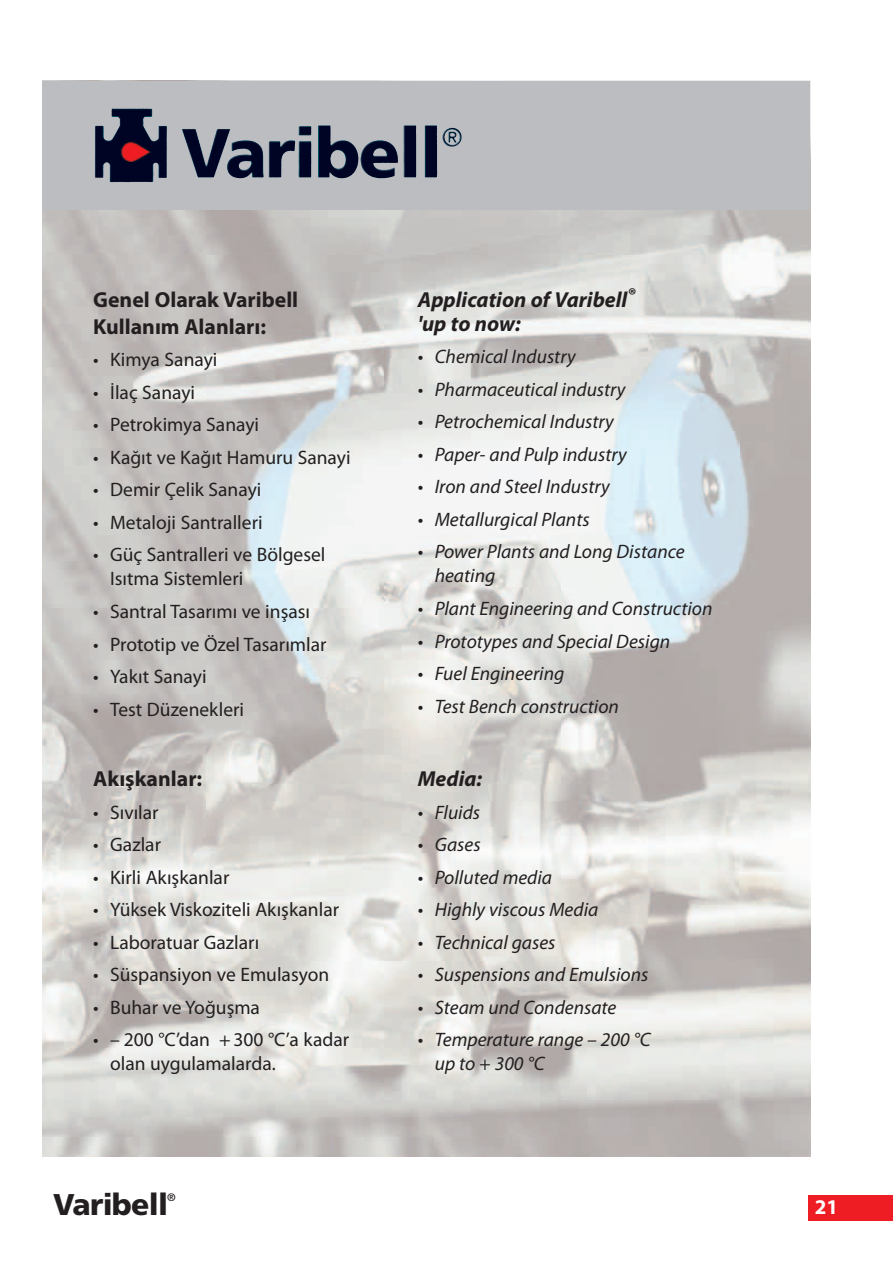
<style>
.page{position:relative;width:893px;height:1263px;background:#fff}
.page>*{position:absolute;margin:0;border:0;box-sizing:border-box;transform-origin:0 0}
.t1{font:900 30px "Frutiger";letter-spacing:-.025em;color:#231f20}
.t2{font:700 21.75px/27px "Myriad Pro";color:#231f20}
.t3{font:italic 700 21.75px/24px "Myriad Pro";color:#231f20}
.t4{font:700 21px "Myriad Pro";color:#fff}
.t5{font:italic 19.5px/24px "Myriad Pro";color:#231f20}
.t6{font:19.5px/24px "Myriad Pro";color:#231f20}
.t7{font:10.8px "Frutiger";color:#231f20}
</style>
<div class="page">
<div style="left:809px;top:1195px;width:84px;height:26px;background:#ee1d23"></div>
<img style="left:43px;top:210px;width:767px;height:947px">
<div style="left:43px;top:81px;width:767px;height:129px;background:#bcbdc0"></div>
<img style="left:102px;top:108px;width:38px;height:33px">
<p class="t2" style="left:93px;top:285px;width:207px">Genel Olarak Varibell<br>Kullanım Alanları:</p>
<p class="t6" style="left:93px;top:348px;width:126px">• Kimya Sanayi</p>
<p class="t6" style="left:93px;top:380px;width:104px">• İlaç Sanayi</p>
<p class="t6" style="left:93px;top:413px;width:167px">• Petrokimya Sanayi</p>
<p class="t6" style="left:93px;top:445px;width:259px">• Kağıt ve Kağıt Hamuru Sanayi</p>
<p class="t6" style="left:93px;top:478px;width:170px">• Demir Çelik Sanayi</p>
<p class="t6" style="left:93px;top:510px;width:171px">• Metaloji Santralleri</p>
<p class="t6" style="left:110px;top:543px;width:217px;text-indent:-17px">• Güç Santralleri ve Bölgesel<br>Isıtma Sistemleri</p>
<p class="t6" style="left:93px;top:599px;width:218px">• Santral Tasarımı ve inşası</p>
<p class="t6" style="left:93px;top:632px;width:235px">• Prototip ve Özel Tasarımlar</p>
<p class="t6" style="left:93px;top:664px;width:115px">• Yakıt Sanayi</p>
<p class="t6" style="left:93px;top:697px;width:153px">• Test Düzenekleri</p>
<p class="t2" style="left:93px;top:764px;width:110px">Akışkanlar:</p>
<p class="t6" style="left:93px;top:800px;width:67px">• Sıvılar</p>
<p class="t6" style="left:93px;top:832px;width:69px">• Gazlar</p>
<p class="t6" style="left:93px;top:865px;width:138px">• Kirli Akışkanlar</p>
<p class="t6" style="left:93px;top:897px;width:247px">• Yüksek Viskoziteli Akışkanlar</p>
<p class="t6" style="left:93px;top:930px;width:168px">• Laboratuar Gazları</p>
<p class="t6" style="left:93px;top:962px;width:238px">• Süspansiyon ve Emulasyon</p>
<p class="t6" style="left:93px;top:995px;width:168px">• Buhar ve Yoğuşma</p>
<p class="t6" style="left:110px;top:1027px;width:241px;text-indent:-17px">• – 200 °C’dan + 300 °C’a kadar olan uygulamalarda.</p>
<p class="t3" style="left:418px;top:287px;width:219px">Application of Varibell<sup>® </sup>'up to now:</p>
<p class="t5" style="left:418px;top:345px;width:159px">• Chemical Industry</p>
<p class="t5" style="left:418px;top:377px;width:209px">• Pharmaceutical industry</p>
<p class="t5" style="left:418px;top:410px;width:198px">• Petrochemical Industry</p>
<p class="t5" style="left:418px;top:442px;width:210px">• Paper- and Pulp industry</p>
<p class="t5" style="left:418px;top:475px;width:194px">• Iron and Steel Industry</p>
<p class="t5" style="left:418px;top:507px;width:173px">• Metallurgical Plants</p>
<p class="t5" style="left:435px;top:540px;width:251px;text-indent:-17px">• Power Plants and Long Distance heating</p>
<p class="t5" style="left:418px;top:596px;width:296px">• Plant Engineering and Construction</p>
<p class="t5" style="left:418px;top:629px;width:254px">• Prototypes and Special Design</p>
<p class="t5" style="left:418px;top:661px;width:148px">• Fuel Engineering</p>
<p class="t5" style="left:418px;top:694px;width:203px">• Test Bench construction</p>
<p class="t3" style="left:418px;top:766px;width:66px">Media:</p>
<p class="t5" style="left:418px;top:800px;width:64px">• Fluids</p>
<p class="t5" style="left:418px;top:832px;width:64px">• Gases</p>
<p class="t5" style="left:418px;top:865px;width:136px">• Polluted media</p>
<p class="t5" style="left:418px;top:897px;width:182px">• Highly viscous Media</p>
<p class="t5" style="left:418px;top:930px;width:139px">• Technical gases</p>
<p class="t5" style="left:418px;top:962px;width:232px">• Suspensions and Emulsions</p>
<p class="t5" style="left:418px;top:995px;width:200px">• Steam und Condensate</p>
<p class="t5" style="left:435px;top:1027px;width:217px;text-indent:-17px">• Temperature range – 200 °C up to + 300 °C</p>
<h1 class="t1" style="left:53px;top:1186px;width:116px">Varibell</h1>
<p class="t4" style="left:815px;top:1193px;width:25px">21</p>
<p class="t7" style="left:167px;top:1191px;width:10px">®</p>
</div>
